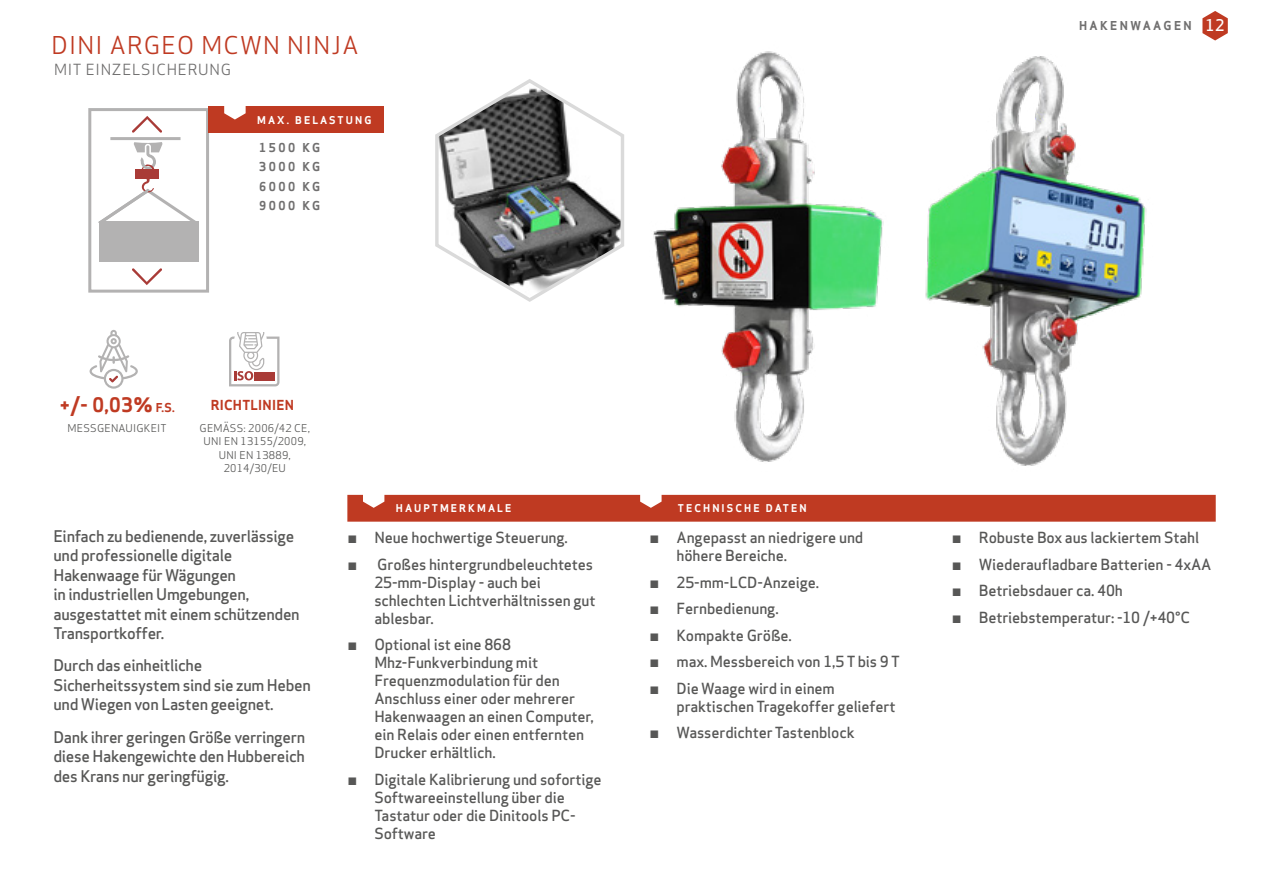
<style>
.page{position:relative;width:1263px;height:893px;background:#fff}
.page>*{position:absolute;margin:0;border:0;box-sizing:border-box;transform-origin:0 0}
._1_nagluwek-strona{font:24px "Apex Sans";letter-spacing:.05em;color:#bf3a22}
.LICZBY{font:700 19.5px "Apex Sans";color:#bf3a22}
.t1{font:500 15.75px/19.5px "Apex Sans";letter-spacing:-.02em;color:#575756}
.t2{font:500 15.75px "Apex Sans";color:#fff}
.t3{font:500 15px/18px "Apex Sans";letter-spacing:-.01em;color:#575756}
._2_nagluwek-strona{font:15px "Apex Sans";letter-spacing:.05em;color:#706f6f}
.t4{font:15px "Apex Sans";color:#575756}
.LICZBY-2{font:700 13.5px "Apex Sans";letter-spacing:.02em;color:#bf3a22}
.nagluwek_kopia{font:700 12px/19.5px "Apex Sans";letter-spacing:.2em;color:#706f6f;text-align:justify}
.Styl_akapitowy_1{font:10.5px/13.5px "Apex Sans";letter-spacing:.02em;color:#575756;text-align:center}
.t5{font:700 10.5px "Apex Sans";letter-spacing:.2em;color:#fff}
.s1{font-size:12px}
.s2{font-weight:400}
</style>
<div class="page">
<img style="left:653px;top:51px;width:231px;height:411px">
<img style="left:925px;top:56px;width:222px;height:410px">
<svg style="left:347px;top:494px;width:869px;height:28px;background:#c2462f"></svg>
<svg style="left:90px;top:330px;width:48px;height:59px"></svg>
<svg style="left:229px;top:332px;width:50px;height:54px"></svg>
<div style="left:88px;top:108px;width:121px;height:185px;border:3px solid #b3b2b2"></div>
<svg style="left:132px;top:116px;width:30px;height:17px"></svg>
<svg style="left:132px;top:268px;width:30px;height:17px"></svg>
<div style="left:99px;top:222px;width:100px;height:40px;background:#b3b2b2"></div>
<svg style="left:98px;top:142px;width:101px;height:81px"></svg>
<hr style="left:110px;top:137px;width:71px;height:3px;background:#b3b2b2">
<svg style="left:435px;top:79px;width:189px;height:223px"></svg>
<div style="left:209px;top:107px;width:175px;height:26px;background:#bf3a22"></div>
<svg style="left:224px;top:106px;width:22px;height:14px"></svg>
<svg style="left:1202px;top:11px;width:26px;height:30px"></svg>
<p class="_1_nagluwek-strona" style="left:52px;top:26px;width:308px">DINI ARGEO MCWN NINJA</p>
<p class="_2_nagluwek-strona" style="left:54px;top:57px;width:179px">MIT EINZELSICHERUNG</p>
<p class="t5" style="left:257px;top:113px;width:116px">MAX. BELASTUNG</p>
<p class="nagluwek_kopia" style="left:259px;top:138px;width:62px">1500 KG 3000 KG 6000 KG</p>
<p class="nagluwek_kopia" style="left:259px;top:196px;width:62px">9000 KG</p>
<p class="nagluwek_kopia" style="left:1079px;top:16px;width:114px">HAKENWAAGEN</p>
<p class="t2" style="left:1205px;top:11px;width:21px">12</p>
<p class="LICZBY" style="left:60px;top:392px;width:116px">+/- 0,03% <span class="s1">F.S.</span></p>
<p class="LICZBY-2" style="left:211px;top:396px;width:85px">RICHTLINIEN</p>
<p class="Styl_akapitowy_1" style="left:68px;top:420px;width:101px">MESSGENAUIGKEIT</p>
<p class="Styl_akapitowy_1" style="left:200px;top:420px;width:112px">GEMÄSS: 2006/42 CE,<br>UNI EN 13155/2009,<br>UNI EN 13889,<br>2014/30/EU</p>
<p class="t1" style="left:53px;top:524px;width:248px">Einfach zu bedienende, zuverlässige und professionelle digitale<br>Hakenwaage für Wägungen<br>in industriellen Umgebungen, ausgestattet mit einem schützenden<br>Transportkoffer.</p>
<p class="t1" style="left:53px;top:654px;width:259px">Durch das einheitliche<br>Sicherheitssystem sind sie zum Heben und Wiegen von Lasten geeignet.</p>
<p class="t1" style="left:53px;top:725px;width:253px;text-align:justify">Dank ihrer geringen Größe verringern diese Hakengewichte den Hubbereich des Krans nur geringfügig.</p>
<p class="t5" style="left:396px;top:501px;width:117px">HAUPTMERKMALE</p>
<p class="t5" style="left:678px;top:501px;width:130px">TECHNISCHE DATEN</p>
<p class="t3" style="left:347px;top:527px;width:222px"><span class="s2">¬</span> Neue hochwertige Steuerung.</p>
<p class="t4" style="left:347px;top:552px;width:11px">¬</p>
<p class="t3" style="left:374px;top:553px;width:223px">Großes hintergrundbeleuchtetes<br>25-mm-Display - auch bei schlechten Lichtverhältnissen gut ablesbar.</p>
<p class="t3" style="left:374px;top:634px;width:221px;text-indent:-27px"><span class="s2">¬</span> Optional ist eine 868<br>Mhz-Funkverbindung mit<br>Frequenzmodulation für den<br>Anschluss einer oder mehrerer<br>Hakenwaagen an einen Computer, ein Relais oder einen entfernten<br>Drucker erhältlich.</p>
<p class="t3" style="left:374px;top:768px;width:229px;text-indent:-27px"><span class="s2">¬</span> Digitale Kalibrierung und sofortige<br>Softwareeinstellung über die<br>Tastatur oder die Dinitools PC-<br>Software</p>
<p class="t3" style="left:677px;top:527px;width:188px;text-indent:-27px"><span class="s2">¬</span> Angepasst an niedrigere und höhere Bereiche.</p>
<p class="t3" style="left:650px;top:571px;width:171px"><span class="s2">¬</span> 25-mm-LCD-Anzeige.</p>
<p class="t3" style="left:650px;top:598px;width:131px"><span class="s2">¬</span> Fernbedienung.</p>
<p class="t3" style="left:650px;top:624px;width:144px"><span class="s2">¬</span> Kompakte Größe.</p>
<p class="t3" style="left:650px;top:651px;width:252px"><span class="s2">¬</span> max. Messbereich von 1,5 T bis 9 T</p>
<p class="t3" style="left:677px;top:677px;width:220px;text-indent:-27px"><span class="s2">¬</span> Die Waage wird in einem praktischen Tragekoffer geliefert</p>
<p class="t3" style="left:650px;top:722px;width:206px"><span class="s2">¬</span> Wasserdichter Tastenblock</p>
<p class="t3" style="left:952px;top:527px;width:249px"><span class="s2">¬</span> Robuste Box aus lackiertem Stahl</p>
<p class="t3" style="left:952px;top:553px;width:261px"><span class="s2">¬</span> Wiederaufladbare Batterien - 4xAA</p>
<p class="t3" style="left:952px;top:580px;width:173px"><span class="s2">¬</span> Betriebsdauer ca. 40h</p>
<p class="t3" style="left:952px;top:606px;width:240px"><span class="s2">¬</span> Betriebstemperatur: -10 /+40°C</p>
</div>
